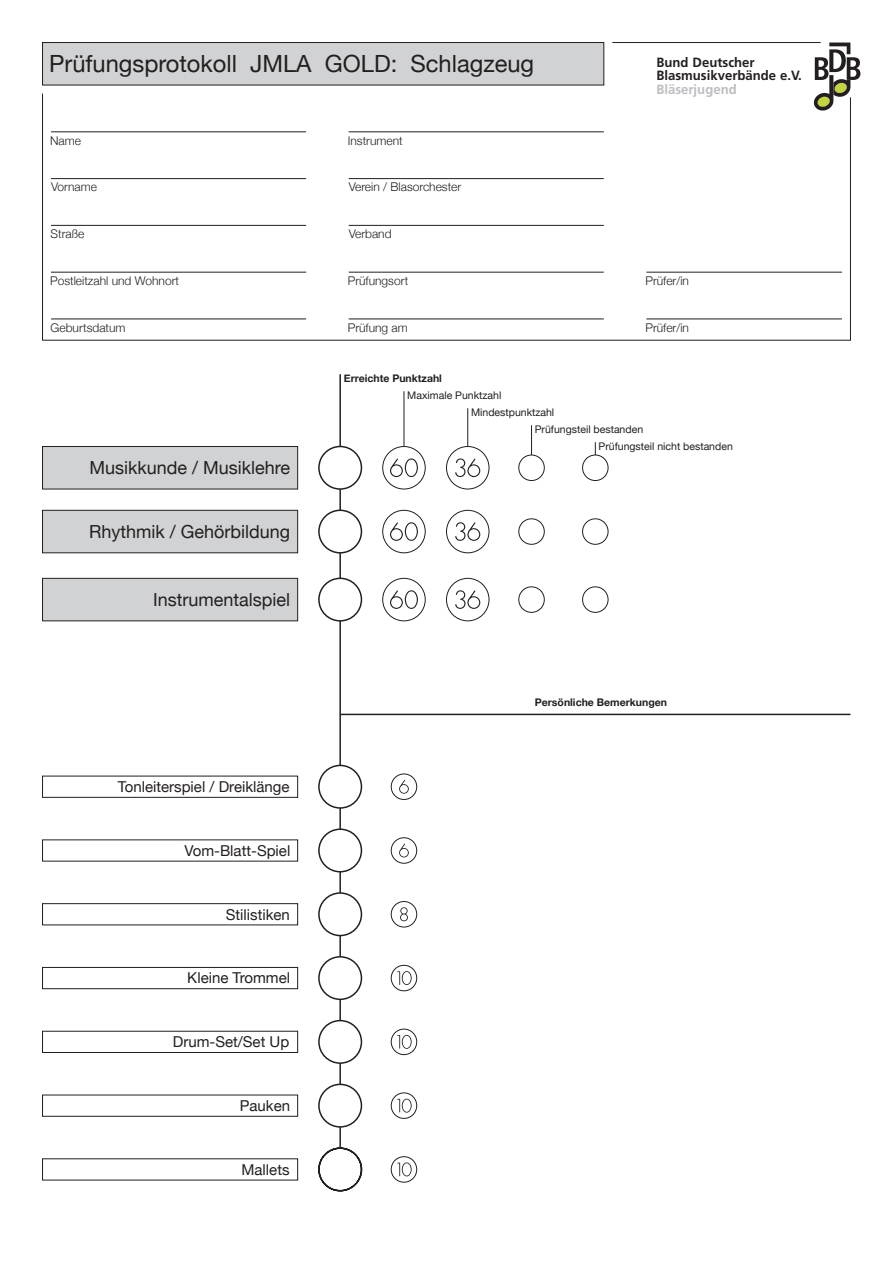
<style>
.page{position:relative;width:893px;height:1263px;background:#fff}
.page>*{position:absolute;margin:0;border:0;box-sizing:border-box;transform-origin:0 0}
.t1{font:23.7px "Helvetica Neue";color:#231f20}
.t2{font:18px "Helvetica Neue";color:#231f20}
.t3{font:15px "Helvetica Neue";color:#231f20}
.t4{font:700 13.35px/13.6px "Frutiger";color:#231f20}
.t5{font:700 13.35px "Frutiger";color:#bcbdc0}
.t6{font:300 12px "Helvetica Neue";color:#231f20}
.t7{font:10.5px "Helvetica Neue";color:#231f20}
.t8{font:700 10.5px "Helvetica Neue";color:#231f20}
</style>
<div class="page">
<div style="left:42px;top:42px;width:562px;height:43px;background:#d1d2d4;border:1px solid #231f20"></div>
<svg style="left:42px;top:93px;width:809px;height:248px"></svg>
<hr style="left:51px;top:272px;width:255px;height:1px;background:#231f20">
<hr style="left:51px;top:225px;width:255px;height:1px;background:#231f20">
<hr style="left:51px;top:178px;width:255px;height:1px;background:#231f20">
<hr style="left:51px;top:131px;width:255px;height:1px;background:#231f20">
<hr style="left:349px;top:319px;width:255px;height:1px;background:#231f20">
<hr style="left:349px;top:272px;width:255px;height:1px;background:#231f20">
<hr style="left:646px;top:319px;width:196px;height:1px;background:#231f20">
<hr style="left:646px;top:272px;width:196px;height:1px;background:#231f20">
<hr style="left:349px;top:225px;width:255px;height:1px;background:#231f20">
<hr style="left:349px;top:178px;width:255px;height:1px;background:#231f20">
<hr style="left:349px;top:131px;width:255px;height:1px;background:#231f20">
<div style="left:42px;top:446px;width:256px;height:43px;background:#d1d2d4;border:1px solid #231f20"></div>
<div style="left:42px;top:510px;width:256px;height:43px;background:#d1d2d4;border:1px solid #231f20"></div>
<div style="left:42px;top:578px;width:256px;height:43px;background:#d1d2d4;border:1px solid #231f20"></div>
<div style="left:42px;top:776px;width:256px;height:22px;border:1px solid #231f20"></div>
<svg style="left:382px;top:509px;width:227px;height:45px"></svg>
<div style="left:446px;top:446px;width:43px;height:43px;border:1px solid #231f20;border-radius:50%"></div>
<div style="left:382px;top:446px;width:44px;height:43px;border:1px solid #231f20;border-radius:50%"></div>
<svg style="left:390px;top:458px;width:28px;height:19px"></svg>
<svg style="left:455px;top:458px;width:25px;height:19px"></svg>
<svg style="left:382px;top:578px;width:227px;height:44px"></svg>
<div style="left:42px;top:903px;width:256px;height:22px;border:1px solid #231f20"></div>
<div style="left:42px;top:967px;width:256px;height:22px;border:1px solid #231f20"></div>
<div style="left:42px;top:1031px;width:256px;height:22px;border:1px solid #231f20"></div>
<div style="left:42px;top:1095px;width:256px;height:22px;border:1px solid #231f20"></div>
<hr style="left:339px;top:374px;width:2px;height:800px;background:#231f20">
<svg style="left:518px;top:442px;width:91px;height:39px"></svg>
<hr style="left:531px;top:425px;width:1px;height:30px;background:#231f20">
<hr style="left:467px;top:408px;width:1px;height:38px;background:#231f20">
<hr style="left:404px;top:391px;width:1px;height:55px;background:#231f20">
<div style="left:319px;top:446px;width:42px;height:43px;background:#fff;border-radius:50%"></div>
<div style="left:318px;top:446px;width:44px;height:44px;border:2px solid #231f20;border-radius:50%"></div>
<div style="left:319px;top:510px;width:42px;height:43px;background:#fff;border-radius:50%"></div>
<div style="left:318px;top:509px;width:44px;height:45px;border:2px solid #231f20;border-radius:50%"></div>
<div style="left:319px;top:578px;width:42px;height:43px;background:#fff;border-radius:50%"></div>
<div style="left:318px;top:578px;width:44px;height:44px;border:2px solid #231f20;border-radius:50%"></div>
<svg style="left:318px;top:713px;width:533px;height:479px"></svg>
<hr style="left:612px;top:42px;width:209px;height:1px;background:#231f20">
<hr style="left:850px;top:98px;width:1px;height:242px;background:#231f20">
<svg style="left:391px;top:965px;width:26px;height:26px"></svg>
<div style="left:391px;top:965px;width:26px;height:26px;border:1px solid #231f20;border-radius:50%"></div>
<svg style="left:397px;top:971px;width:15px;height:14px"></svg>
<div style="left:391px;top:1029px;width:26px;height:25px;background:#fff;border-radius:50%"></div>
<div style="left:391px;top:1029px;width:26px;height:26px;border:1px solid #231f20;border-radius:50%"></div>
<svg style="left:397px;top:1035px;width:15px;height:14px"></svg>
<svg style="left:391px;top:1093px;width:26px;height:25px"></svg>
<div style="left:391px;top:1093px;width:26px;height:25px;border:1px solid #231f20;border-radius:50%"></div>
<svg style="left:397px;top:1099px;width:15px;height:13px"></svg>
<div style="left:391px;top:1157px;width:26px;height:25px;background:#fff;border-radius:50%"></div>
<div style="left:391px;top:1156px;width:26px;height:26px;border:1px solid #231f20;border-radius:50%"></div>
<svg style="left:397px;top:1162px;width:15px;height:14px"></svg>
<svg style="left:814px;top:43px;width:46px;height:68px"></svg>
<div style="left:391px;top:774px;width:26px;height:25px;background:#fff;border-radius:50%"></div>
<div style="left:391px;top:774px;width:26px;height:26px;border:1px solid #231f20;border-radius:50%"></div>
<svg style="left:399px;top:780px;width:10px;height:14px"></svg>
<div style="left:391px;top:838px;width:26px;height:25px;background:#fff;border-radius:50%"></div>
<div style="left:391px;top:837px;width:26px;height:26px;border:1px solid #231f20;border-radius:50%"></div>
<svg style="left:399px;top:843px;width:10px;height:14px"></svg>
<div style="left:391px;top:901px;width:26px;height:26px;background:#fff;border-radius:50%"></div>
<div style="left:391px;top:901px;width:26px;height:26px;border:1px solid #231f20;border-radius:50%"></div>
<svg style="left:400px;top:907px;width:8px;height:14px"></svg>
<h1 class="t1" style="left:49px;top:47px;width:487px">Prüfungsprotokoll JMLA GOLD: Schlagzeug</h1>
<p class="t6" style="left:50px;top:131px;width:32px">Name</p>
<p class="t6" style="left:348px;top:131px;width:56px">Instrument</p>
<p class="t6" style="left:51px;top:177px;width:48px">Vorname</p>
<p class="t6" style="left:349px;top:177px;width:114px">Verein / Blasorchester</p>
<p class="t6" style="left:51px;top:224px;width:35px">Straße</p>
<p class="t6" style="left:349px;top:224px;width:44px">Verband</p>
<p class="t6" style="left:50px;top:271px;width:130px">Postleitzahl und Wohnort</p>
<p class="t6" style="left:348px;top:271px;width:62px">Prüfungsort</p>
<p class="t6" style="left:51px;top:318px;width:76px">Geburtsdatum</p>
<p class="t6" style="left:348px;top:318px;width:62px">Prüfung am</p>
<p class="t8" style="left:344px;top:370px;width:100px">Erreichte Punktzahl</p>
<p class="t7" style="left:407px;top:387px;width:96px">Maximale Punktzahl</p>
<p class="t7" style="left:471px;top:404px;width:85px">Mindestpunktzahl</p>
<p class="t4" style="left:656px;top:55px;width:147px">Bund Deutscher<br>Blasmusikverbände e.V.</p>
<p class="t5" style="left:656px;top:81px;width:82px">Bläserjugend</p>
<p class="t6" style="left:645px;top:271px;width:45px">Prüfer/in</p>
<p class="t6" style="left:645px;top:318px;width:45px">Prüfer/in</p>
<p class="t7" style="left:535px;top:421px;width:110px">Prüfungsteil bestanden</p>
<h2 class="t2" style="left:89px;top:455px;width:202px">Musikkunde / Musiklehre</h2>
<h2 class="t2" style="left:89px;top:518px;width:203px">Rhythmik / Gehörbildung</h2>
<h2 class="t2" style="left:153px;top:586px;width:139px">Instrumentalspiel</h2>
<p class="t3" style="left:118px;top:776px;width:173px">Tonleiterspiel / Dreiklänge</p>
<p class="t3" style="left:184px;top:840px;width:107px">Vom-Blatt-Spiel</p>
<p class="t3" style="left:226px;top:903px;width:66px">Stilistiken</p>
<p class="t3" style="left:187px;top:967px;width:104px">Kleine Trommel</p>
<p class="t3" style="left:173px;top:1031px;width:118px">Drum-Set/Set Up</p>
<p class="t3" style="left:240px;top:1095px;width:52px">Pauken</p>
<p class="t3" style="left:241px;top:1159px;width:50px">Mallets</p>
<p class="t7" style="left:599px;top:438px;width:136px">Prüfungsteil nicht bestanden</p>
<p class="t8" style="left:535px;top:694px;width:134px">Persönliche Bemerkungen</p>
</div>
